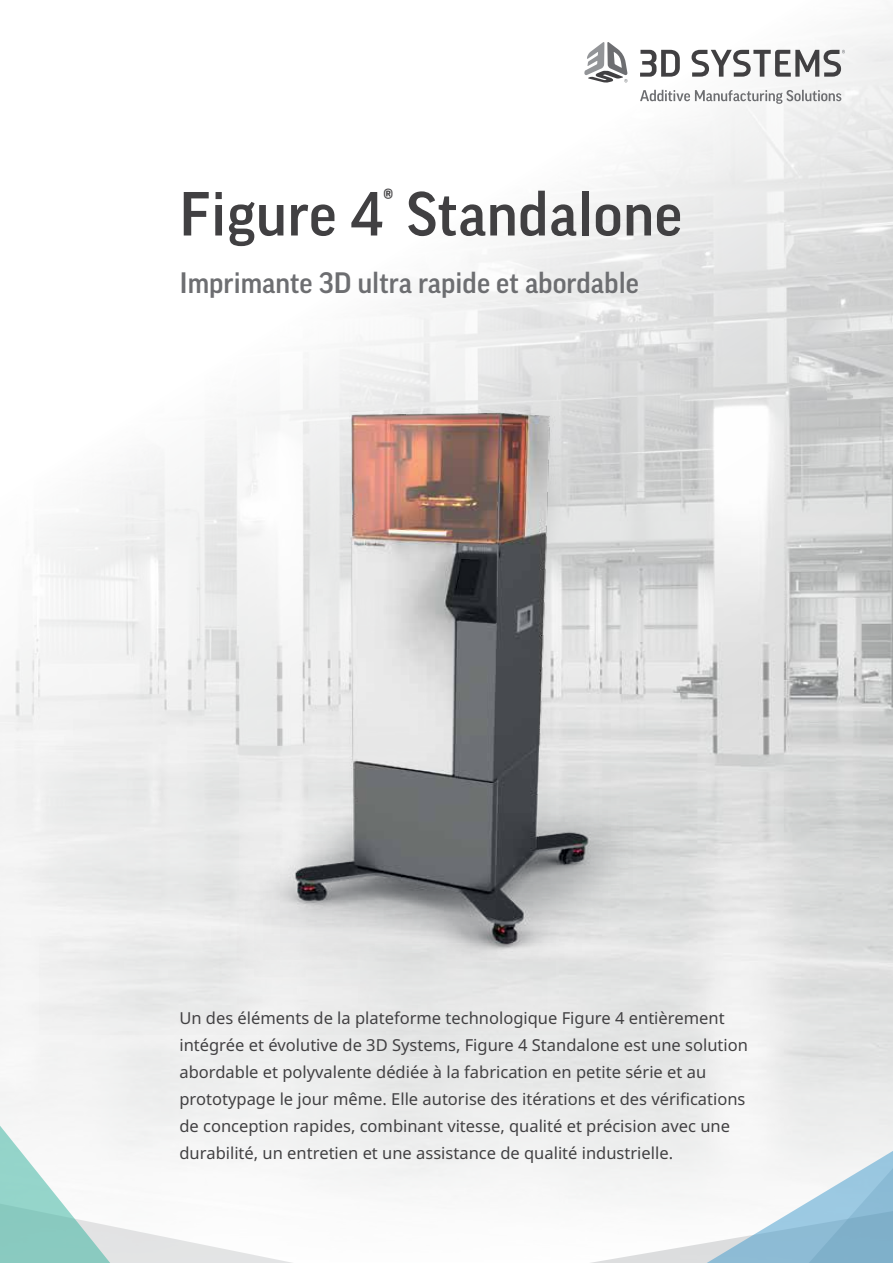
<style>
.page{position:relative;width:893px;height:1263px;background:#fff}
.page>*{position:absolute;margin:0;border:0;box-sizing:border-box;transform-origin:0 0}
.t1{font:500 60px "Good Pro";letter-spacing:.01em;color:#414042}
.t2{font:500 28.5px "Good Pro";color:#6d6e71}
.t3{font:16.5px/27px "Noto Sans";color:#414042}
</style>
<div class="page">
<img style="left:15px;top:10px;width:878px;height:673px">
<svg style="left:0;top:683px;width:893px;height:489px"></svg>
<svg style="left:640px;top:90px;width:201px;height:14px"></svg>
<svg style="left:640px;top:50px;width:40px;height:27px"></svg>
<svg style="left:691px;top:50px;width:154px;height:27px"></svg>
<svg style="left:584px;top:42px;width:44px;height:41px"></svg>
<svg style="left:198px;top:1172px;width:295px;height:91px"></svg>
<svg style="left:33px;top:989px;width:165px;height:274px;fill:#f3f3f3"></svg>
<svg style="left:0;top:989px;width:33px;height:274px"></svg>
<svg style="left:504px;top:949px;width:389px;height:314px"></svg>
<svg style="left:682px;top:997px;width:211px;height:266px;fill:#ececec"></svg>
<img style="left:40px;top:374px;width:592px;height:660px">
<h1 class="t1" style="left:179px;top:180px;width:504px">Figure 4<sup>®</sup> Standalone</h1>
<h2 class="t2" style="left:179px;top:267px;width:461px">Imprimante 3D ultra rapide et abordable</h2>
<p class="t3" style="left:179px;top:1004px;width:570px">Un des éléments de la plateforme technologique Figure 4 entièrement intégrée et évolutive de 3D Systems, Figure 4 Standalone est une solution abordable et polyvalente dédiée à la fabrication en petite série et au prototypage le jour même. Elle autorise des itérations et des vérifications de conception rapides, combinant vitesse, qualité et précision avec une durabilité, un entretien et une assistance de qualité industrielle.</p>
</div>
